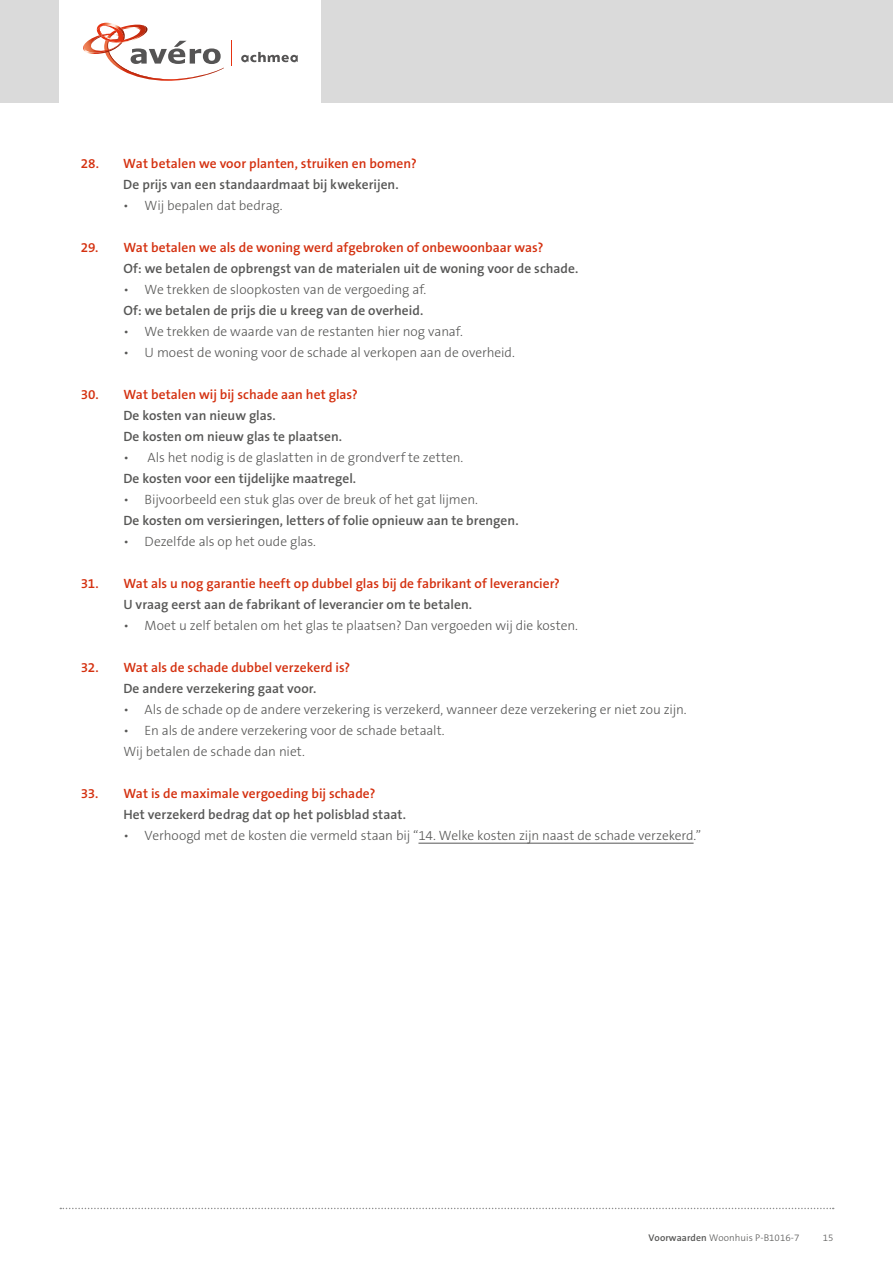
<style>
.page{position:relative;width:893px;height:1263px;background:#fff}
.page>*{position:absolute;margin:0;border:0;box-sizing:border-box;transform-origin:0 0}
.t1{font:300 13.5px/21px "The Sans B3";letter-spacing:-.005em;color:#575756}
.t2{font:600 13.5px/21px "The Sans B6";letter-spacing:.005em;color:#575756}
.t3{font:600 13.5px "The Sans B6";color:#d4300f}
.t4{font:300 9.75px "The Sans B3";letter-spacing:.005em;color:#575756}
.s1{font-family:"The Sans B6";font-weight:600}
</style>
<div class="page">
<div style="left:0;top:0;width:893px;height:103px;background:#dadada"></div>
<div style="left:60px;top:0;width:261px;height:103px;background:#fff"></div>
<svg style="left:241px;top:52px;width:57px;height:10px"></svg>
<svg style="left:83px;top:22px;width:141px;height:59px"></svg>
<svg style="left:231px;top:41px;width:1px;height:25px"></svg>
<svg style="left:60px;top:1208px;width:774px;height:1px"></svg>
<hr style="left:418px;top:843px;width:276px;height:1px;background:#575756">
<p class="t3" style="left:81px;top:156px;width:338px">28. Wat betalen we voor planten, struiken en bomen?</p>
<p class="t2" style="left:123px;top:175px;width:277px">De prijs van een standaardmaat bij kwekerijen.</p>
<p class="t1" style="left:123px;top:196px;width:161px">• Wij bepalen dat bedrag.</p>
<p class="t3" style="left:81px;top:240px;width:464px">29. Wat betalen we als de woning werd afgebroken of onbewoonbaar was?</p>
<p class="t2" style="left:123px;top:259px;width:457px">Of: we betalen de opbrengst van de materialen uit de woning voor de schade.</p>
<p class="t1" style="left:123px;top:280px;width:305px">• We trekken de sloopkosten van de vergoeding af.</p>
<p class="t2" style="left:123px;top:301px;width:301px">Of: we betalen de prijs die u kreeg van de overheid.</p>
<p class="t1" style="left:123px;top:322px;width:341px">• We trekken de waarde van de restanten hier nog vanaf.</p>
<p class="t1" style="left:123px;top:343px;width:393px">• U moest de woning voor de schade al verkopen aan de overheid.</p>
<p class="t3" style="left:81px;top:387px;width:278px">30. Wat betalen wij bij schade aan het glas?</p>
<p class="t2" style="left:123px;top:406px;width:220px">De kosten van nieuw glas.<br>De kosten om nieuw glas te plaatsen.</p>
<p class="t1" style="left:123px;top:448px;width:341px">• Als het nodig is de glaslatten in de grondverf te zetten.</p>
<p class="t2" style="left:123px;top:469px;width:234px">De kosten voor een tijdelijke maatregel.</p>
<p class="t1" style="left:123px;top:490px;width:356px">• Bijvoorbeeld een stuk glas over de breuk of het gat lijmen.</p>
<p class="t2" style="left:123px;top:511px;width:397px">De kosten om versieringen, letters of folie opnieuw aan te brengen.</p>
<p class="t1" style="left:123px;top:532px;width:194px">• Dezelfde als op het oude glas.</p>
<p class="t3" style="left:81px;top:576px;width:480px">31. Wat als u nog garantie heeft op dubbel glas bij de fabrikant of leverancier?</p>
<p class="t2" style="left:123px;top:595px;width:350px">U vraag eerst aan de fabrikant of leverancier om te betalen.</p>
<p class="t1" style="left:123px;top:616px;width:456px">• Moet u zelf betalen om het glas te plaatsen? Dan vergoeden wij die kosten.</p>
<p class="t3" style="left:81px;top:660px;width:271px">32. Wat als de schade dubbel verzekerd is?</p>
<p class="t2" style="left:123px;top:679px;width:194px">De andere verzekering gaat voor.</p>
<p class="t1" style="left:123px;top:700px;width:565px">• Als de schade op de andere verzekering is verzekerd, wanneer deze verzekering er niet zou zijn.</p>
<p class="t1" style="left:123px;top:721px;width:323px">• En als de andere verzekering voor de schade betaalt.<br>Wij betalen de schade dan niet.</p>
<p class="t3" style="left:81px;top:787px;width:296px">33. Wat is de maximale vergoeding bij schade?</p>
<p class="t2" style="left:123px;top:805px;width:284px">Het verzekerd bedrag dat op het polisblad staat.</p>
<p class="t1" style="left:123px;top:826px;width:579px">• Verhoogd met de kosten die vermeld staan bij “14. Welke kosten zijn naast de schade verzekerd.”</p>
<p class="t4" style="left:648px;top:1233px;width:152px"><span class="s1">Voorwaarden</span> Woonhuis P-B1016-7</p>
<p class="t4" style="left:823px;top:1233px;width:12px">15</p>
</div>
